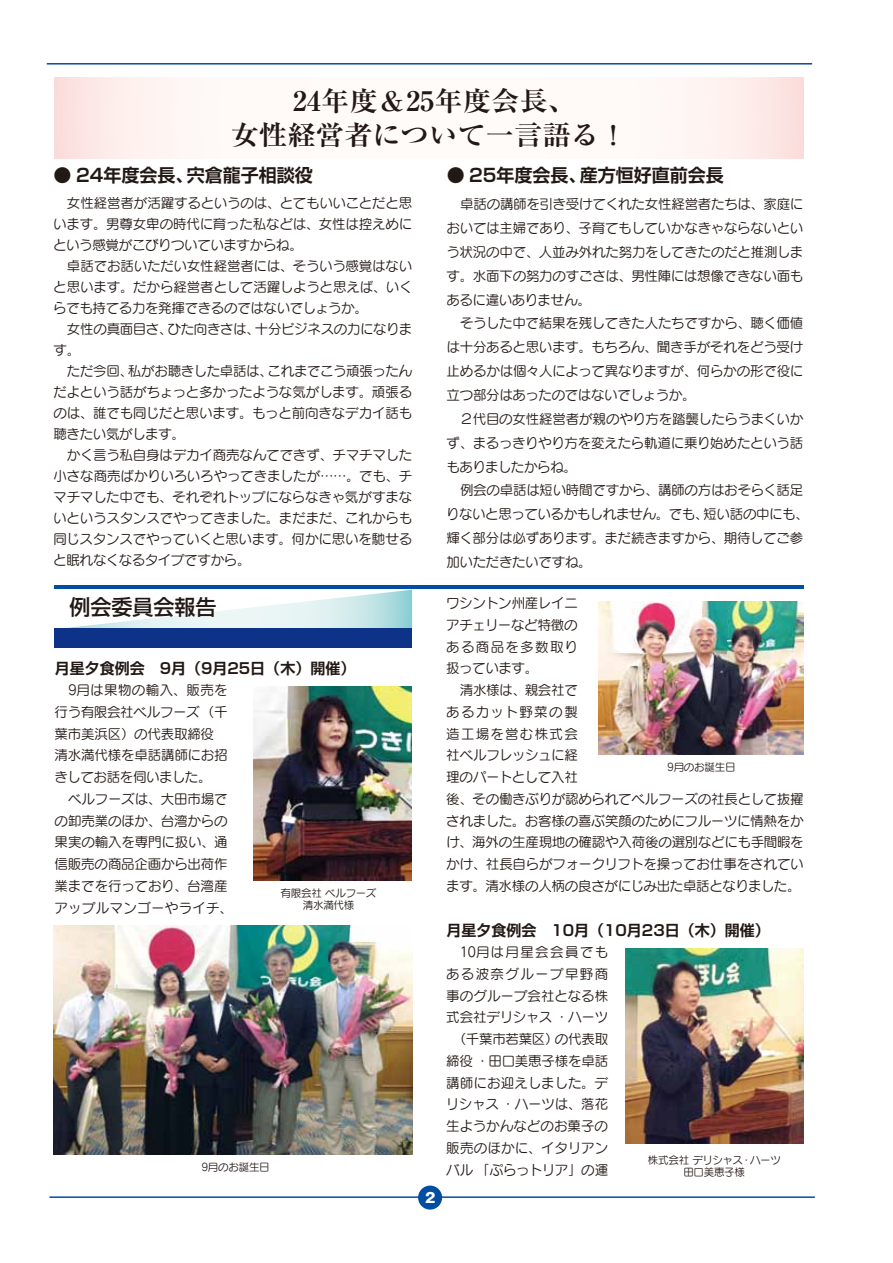
<style>
.page{position:relative;width:893px;height:1263px;background:#fff}
.page>*{position:absolute;margin:0;border:0;box-sizing:border-box;transform-origin:0 0}
.t1{font:700 27px/34.5px "Ryumin Pro";color:#221815;text-align:center;scale:1.05 1}
.t2{font:500 21px "Shin Go Pro";color:#221815}
.t3{font:700 18px "Shin Go Pro De";color:#221815}
.t4{font:700 15px "Shin Go Pro De";color:#221815}
.t5{font:13.5px/21.8px "Seurat Pro M";letter-spacing:-.02em;color:#221815;text-align:justify}
.t6{font:800 13.5px "Gothic MB101 Pro";color:#fff}
.t7{font:10.5px/12px "Seurat Pro M";letter-spacing:-.02em;color:#221815;text-align:center}
</style>
<div class="page">
<hr style="left:47px;top:63px;width:765px;height:2px;background:#004ea2">
<hr style="left:49px;top:1196px;width:766px;height:2px;background:#004ea2">
<div style="left:418px;top:1185px;width:24px;height:24px;background:#004ea2;border-radius:50%"></div>
<svg style="left:67px;top:590px;width:345px;height:38px"></svg>
<div style="left:54px;top:628px;width:358px;height:19px;background:#0c3388"></div>
<hr style="left:55px;top:586px;width:357px;height:3px;background:#004ea2">
<hr style="left:412px;top:586px;width:392px;height:3px;background:#004ea2">
<svg style="left:55px;top:78px;width:749px;height:80px"></svg>
<img style="left:625px;top:949px;width:179px;height:194px">
<img style="left:253px;top:686px;width:159px;height:195px">
<img style="left:53px;top:926px;width:360px;height:228px">
<img style="left:599px;top:601px;width:205px;height:154px">
<h1 class="t1" style="left:231px;top:82px;width:380px">24年度＆25年度会長、<br>女性経営者について一言語る！</h1>
<h3 class="t3" style="left:447px;top:161px;width:279px">● 25年度会長、産方恒好直前会長</h3>
<p class="t5" style="left:446px;top:192px;width:358px;line-height:23.9px;text-indent:14px">卓話の講師を引き受けてくれた女性経営者たちは、家庭においては主婦であり、子育てもしていかなきゃならないという状況の中で、人並み外れた努力をしてきたのだと推測します。水面下の努力のすごさは、男性陣には想像できない面もあるに違いありません。</p>
<p class="t5" style="left:446px;top:311px;width:358px;line-height:23.9px;text-indent:14px">そうした中で結果を残してきた人たちですから、聴く価値は十分あると思います。もちろん、聞き手がそれをどう受け止めるかは個々人によって異なりますが、何らかの形で役に立つ部分はあったのではないでしょうか。</p>
<p class="t5" style="left:446px;top:406px;width:358px;line-height:23.9px;text-indent:13px">２代目の女性経営者が親のやり方を踏襲したらうまくいかず、まるっきりやり方を変えたら軌道に乗り始めたという話もありましたからね。</p>
<p class="t5" style="left:446px;top:478px;width:364px;line-height:23.9px;text-align:left;text-indent:14px">例会の卓話は短い時間ですから、講師の方はおそらく話足りないと思っているかもしれません。でも、短い話の中にも、輝く部分は必ずあります。まだ続きますから、期待してご参加いただきたいですね。</p>
<h3 class="t3" style="left:54px;top:161px;width:261px">● 24年度会長、宍倉龍子相談役</h3>
<p class="t5" style="left:53px;top:192px;width:360px;line-height:21px;text-indent:14px">女性経営者が活躍するというのは、とてもいいことだと思います。男尊女卑の時代に育った私などは、女性は控えめにという感覚がこびりついていますからね。</p>
<p class="t5" style="left:53px;top:255px;width:361px;line-height:21px;text-indent:14px">卓話でお話いただい女性経営者には、そういう感覚はないと思います。だから経営者として活躍しようと思えば、いくらでも持てる力を発揮できるのではないでしょうか。</p>
<p class="t5" style="left:53px;top:318px;width:360px;line-height:21px;text-indent:13px">女性の真面目さ、ひた向きさは、十分ビジネスの力になります。</p>
<p class="t5" style="left:53px;top:360px;width:360px;line-height:21px;text-indent:13px">ただ今回、私がお聴きした卓話は、これまでこう頑張ったんだよという話がちょっと多かったような気がします。頑張るのは、誰でも同じだと思います。もっと前向きなデカイ話も聴きたい気がします。</p>
<p class="t5" style="left:53px;top:444px;width:360px;line-height:21px;text-indent:14px">かく言う私自身はデカイ商売なんてできず、チマチマした小さな商売ばかりいろいろやってきましたが……。でも、チマチマした中でも、それぞれトップにならなきゃ気がすまないというスタンスでやってきました。まだまだ、これからも同じスタンスでやっていくと思います。何かに思いを馳せると眠れなくなるタイプですから。</p>
<h2 class="t2" style="left:69px;top:589px;width:148px">例会委員会報告</h2>
<p class="t4" style="left:55px;top:656px;width:302px">月星夕食例会　9月（9月25日（木）開催）</p>
<p class="t5" style="left:55px;top:679px;width:175px;text-indent:14px">9月は果物の輸入、販売を行う有限会社ベルフーズ（千葉市美浜区）の代表取締役　清水満代様を卓話講師にお招きしてお話を伺いました。</p>
<p class="t5" style="left:55px;top:787px;width:180px;text-align:left;text-indent:14px">ベルフーズは、大田市場での卸売業のほか、台湾からの果実の輸入を専門に扱い、通信販売の商品企画から出荷作業までを行っており、台湾産アップルマンゴーやライチ、</p>
<p class="t7" style="left:281px;top:886px;width:97px">有限会社ベルフーズ清水満代様</p>
<p class="t7" style="left:201px;top:1161px;width:70px">9月のお誕生日</p>
<p class="t6" style="left:425px;top:1186px;width:12px">2</p>
<p class="t5" style="left:446px;top:592px;width:134px">ワシントン州産レイニアチェリーなど特徴のある商品を多数取り扱っています。</p>
<p class="t5" style="left:446px;top:679px;width:359px;text-align:left;text-indent:14px">清水様は、親会社で<br>あるカット野菜の製<br>造工場を営む株式会<br>社ベルフレッシュに経<br>理のパートとして入社<br>後、その働きぶりが認められてベルフーズの社長として抜擢されました。お客様の喜ぶ笑顔のためにフルーツに情熱をかけ、海外の生産現地の確認や入荷後の選別などにも手間暇をかけ、社長自らがフォークリフトを操ってお仕事をされています。清水様の人柄の良さがにじみ出た卓話となりました。</p>
<p class="t4" style="left:446px;top:918px;width:325px">月星夕食例会　10月（10月23日（木）開催）</p>
<p class="t5" style="left:446px;top:941px;width:164px;text-align:right">10月は月星会会員でもある波奈グループ早野商事のグループ会社となる株式会社デリシャス・ハーツ（千葉市若葉区）の代表取締役・田口美恵子様を卓話講師にお迎えしました。デリシャス・ハーツは、落花生ようかんなどのお菓子の販売のほかに、イタリアンバル「ぷらっトリア」の運</p>
<p class="t7" style="left:667px;top:761px;width:70px">9月のお誕生日</p>
<p class="t7" style="left:648px;top:1153px;width:134px">株式会社デリシャス・ハーツ田口美恵子様</p>
</div>
